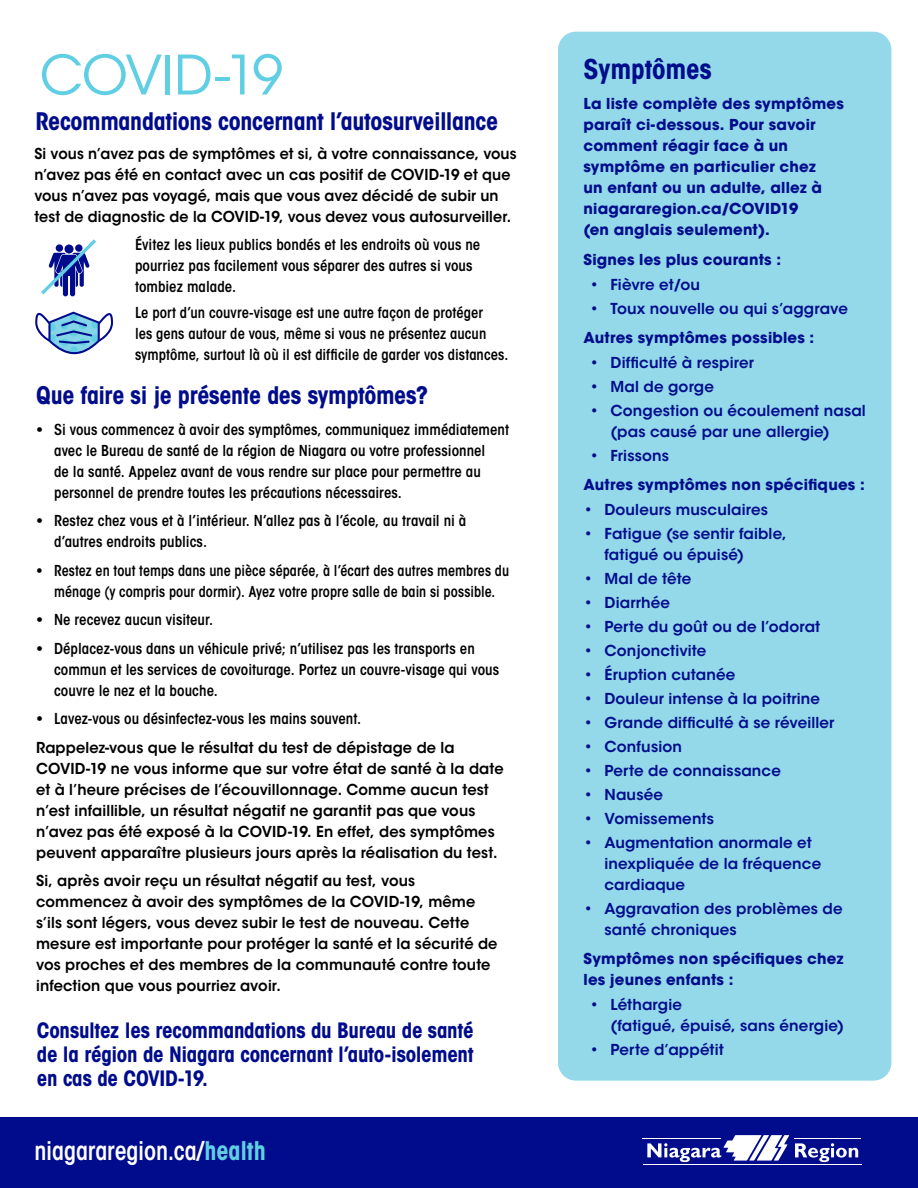
<style>
.page{position:relative;width:918px;height:1188px;background:#fff}
.page>*{position:absolute;margin:0;border:0;box-sizing:border-box;transform-origin:0 0}
.t1{font:54px "ITC Avant Garde Std";letter-spacing:-.02em;color:#60cee3}
.t2{font:700 condensed 27px "ITC Avant Garde Std";letter-spacing:-.005em;color:#000c8c}
.t3{font:600 condensed 25.5px "ITC Avant Garde Std";letter-spacing:-.005em;color:#fff;scale:.95 1}
.t4{font:700 condensed 24px "ITC Avant Garde Std";letter-spacing:-.015em;color:#000c8c}
.t5{font:700 condensed 21px/24px "ITC Avant Garde Std";letter-spacing:-.015em;color:#000c8c;text-align:justify}
.t6{font:600 condensed 15px/21px "ITC Avant Garde Std";letter-spacing:.005em;color:#000}
.t7{font:600 15px/21px "ITC Avant Garde Std";letter-spacing:.01em;color:#000}
.t8{font:600 15px/21px "ITC Avant Garde Std";letter-spacing:.01em;color:#000c8c}
.t9{font:700 15px/21px "ITC Avant Garde Std";letter-spacing:.01em;color:#000c8c}
.t10{font:600 15px/21px "ITC Avant Garde Std";letter-spacing:.01em;color:#000;scale:.95 1}
.t11{font:600 condensed 15px/21px "ITC Avant Garde Std";letter-spacing:.005em;color:#000;text-align:center;scale:.95 1}
.s1{font-weight:700;color:#60cee3}
</style>
<div class="page">
<div style="left:558px;top:32px;width:333px;height:1049px;background:#93d9e9;border-radius:18px"></div>
<div style="left:0;top:1117px;width:918px;height:71px;background:#000c8c"></div>
<svg style="left:647px;top:1135px;width:142px;height:27px"></svg>
<svg style="left:795px;top:1143px;width:63px;height:19px"></svg>
<hr style="left:643px;top:1164px;width:219px;height:1px;background:#fff">
<hr style="left:643px;top:1138px;width:78px;height:1px;background:#fff">
<hr style="left:794px;top:1138px;width:67px;height:1px;background:#fff">
<svg style="left:35px;top:312px;width:78px;height:43px"></svg>
<svg style="left:41px;top:239px;width:55px;height:58px"></svg>
<p class="t1" style="left:40px;top:42px;width:245px">COVID-19</p>
<p class="t4" style="left:35px;top:106px;width:464px">Recommandations concernant l’autosurveillance</p>
<p class="t10" style="left:34px;top:143px;width:509px">Si vous n’avez pas de symptômes et si, à votre connaissance, vous n’avez pas été en contact avec un cas positif de COVID-19 et que vous n’avez pas voyagé, mais que vous avez décidé de subir un test de diagnostic de la COVID-19, vous devez vous autosurveiller.</p>
<p class="t6" style="left:135px;top:234px;width:347px">Évitez les lieux publics bondés et les endroits où vous ne pourriez pas facilement vous séparer des autres si vous tombiez malade.</p>
<p class="t6" style="left:135px;top:302px;width:375px">Le port d’un couvre-visage est une autre façon de protéger<br>les gens autour de vous, même si vous ne présentez aucun symptôme, surtout là où il est difficile de garder vos distances.</p>
<p class="t4" style="left:36px;top:380px;width:393px">Que faire si je présente des symptômes?</p>
<p class="t6" style="left:54px;top:419px;width:457px;text-indent:-18px">• Si vous commencez à avoir des symptômes, communiquez immédiatement avec le Bureau de santé de la région de Niagara ou votre professionnel<br>de la santé. Appelez avant de vous rendre sur place pour permettre au personnel de prendre toutes les précautions nécessaires.</p>
<p class="t6" style="left:54px;top:510px;width:414px;text-indent:-18px">• Restez chez vous et à l’intérieur. N’allez pas à l’école, au travail ni à d’autres endroits publics.</p>
<p class="t11" style="left:36px;top:560px;width:499px">• Restez en tout temps dans une pièce séparée, à l’écart des autres membres du ménage (y compris pour dormir). Ayez votre propre salle de bain si possible.</p>
<p class="t6" style="left:36px;top:609px;width:179px">• Ne recevez aucun visiteur.</p>
<p class="t6" style="left:54px;top:638px;width:447px;text-indent:-18px">• Déplacez-vous dans un véhicule privé; n’utilisez pas les transports en commun et les services de covoiturage. Portez un couvre-visage qui vous couvre le nez et la bouche.</p>
<p class="t6" style="left:36px;top:708px;width:327px">• Lavez-vous ou désinfectez-vous les mains souvent.</p>
<p class="t7" style="left:36px;top:737px;width:469px">Rappelez-vous que le résultat du test de dépistage de la COVID-19 ne vous informe que sur votre état de santé à la date et à l’heure précises de l’écouvillonnage. Comme aucun test n’est infaillible, un résultat négatif ne garantit pas que vous n’avez pas été exposé à la COVID-19. En effet, des symptômes peuvent apparaître plusieurs jours après la réalisation du test.</p>
<p class="t7" style="left:36px;top:870px;width:463px">Si, après avoir reçu un résultat négatif au test, vous commencez à avoir des symptômes de la COVID-19, même s’ils sont légers, vous devez subir le test de nouveau. Cette mesure est importante pour protéger la santé et la sécurité de vos proches et des membres de la communauté contre toute infection que vous pourriez avoir.</p>
<p class="t5" style="left:37px;top:1018px;width:438px">Consultez les recommandations du Bureau de santé de la région de Niagara concernant l’auto-isolement en cas de COVID-19.</p>
<p class="t3" style="left:34px;top:1134px;width:245px">niagararegion.ca/<span class="s1">health</span></p>
<p class="t2" style="left:584px;top:52px;width:130px">Symptômes</p>
<p class="t9" style="left:584px;top:93px;width:262px">La liste complète des symptômes paraît ci-dessous. Pour savoir comment réagir face à un symptôme en particulier chez<br>un enfant ou un adulte, allez à niagararegion.ca/COVID19<br>(en anglais seulement).</p>
<p class="t9" style="left:584px;top:249px;width:199px">Signes les plus courants :</p>
<p class="t8" style="left:590px;top:274px;width:112px">• Fièvre et/ou</p>
<p class="t8" style="left:590px;top:298px;width:260px">• Toux nouvelle ou qui s’aggrave</p>
<p class="t9" style="left:584px;top:327px;width:232px">Autres symptômes possibles :</p>
<p class="t8" style="left:590px;top:352px;width:166px">• Difficulté à respirer</p>
<p class="t8" style="left:590px;top:376px;width:126px">• Mal de gorge</p>
<p class="t8" style="left:610px;top:400px;width:257px;text-indent:-21px">• Congestion ou écoulement nasal (pas causé par une allergie)</p>
<p class="t8" style="left:590px;top:445px;width:81px">• Frissons</p>
<p class="t9" style="left:584px;top:474px;width:283px">Autres symptômes non spécifiques :</p>
<p class="t8" style="left:584px;top:499px;width:186px">• Douleurs musculaires</p>
<p class="t8" style="left:604px;top:523px;width:184px;text-indent:-21px">• Fatigue (se sentir faible, fatigué ou épuisé)</p>
<p class="t8" style="left:584px;top:568px;width:109px">• Mal de tête</p>
<p class="t8" style="left:584px;top:592px;width:88px">• Diarrhée</p>
<p class="t8" style="left:584px;top:616px;width:238px">• Perte du goût ou de l’odorat</p>
<p class="t8" style="left:584px;top:640px;width:125px">• Conjonctivite</p>
<p class="t8" style="left:584px;top:664px;width:153px">• Éruption cutanée</p>
<p class="t8" style="left:584px;top:688px;width:238px">• Douleur intense à la poitrine</p>
<p class="t8" style="left:584px;top:712px;width:252px">• Grande difficulté à se réveiller</p>
<p class="t8" style="left:584px;top:736px;width:100px">• Confusion</p>
<p class="t8" style="left:584px;top:760px;width:199px">• Perte de connaissance</p>
<p class="t8" style="left:584px;top:784px;width:81px">• Nausée</p>
<p class="t8" style="left:584px;top:808px;width:132px">• Vomissements</p>
<p class="t8" style="left:604px;top:832px;width:218px;text-indent:-21px">• Augmentation anormale et inexpliquée de la fréquence cardiaque</p>
<p class="t8" style="left:604px;top:898px;width:240px;text-indent:-21px">• Aggravation des problèmes de santé chroniques</p>
<p class="t9" style="left:584px;top:948px;width:261px">Symptômes non spécifiques chez les jeunes enfants :</p>
<p class="t8" style="left:610px;top:994px;width:235px;text-indent:-21px">• Léthargie<br>(fatigué, épuisé, sans énergie)</p>
<p class="t8" style="left:590px;top:1039px;width:136px">• Perte d’appétit</p>
</div>
